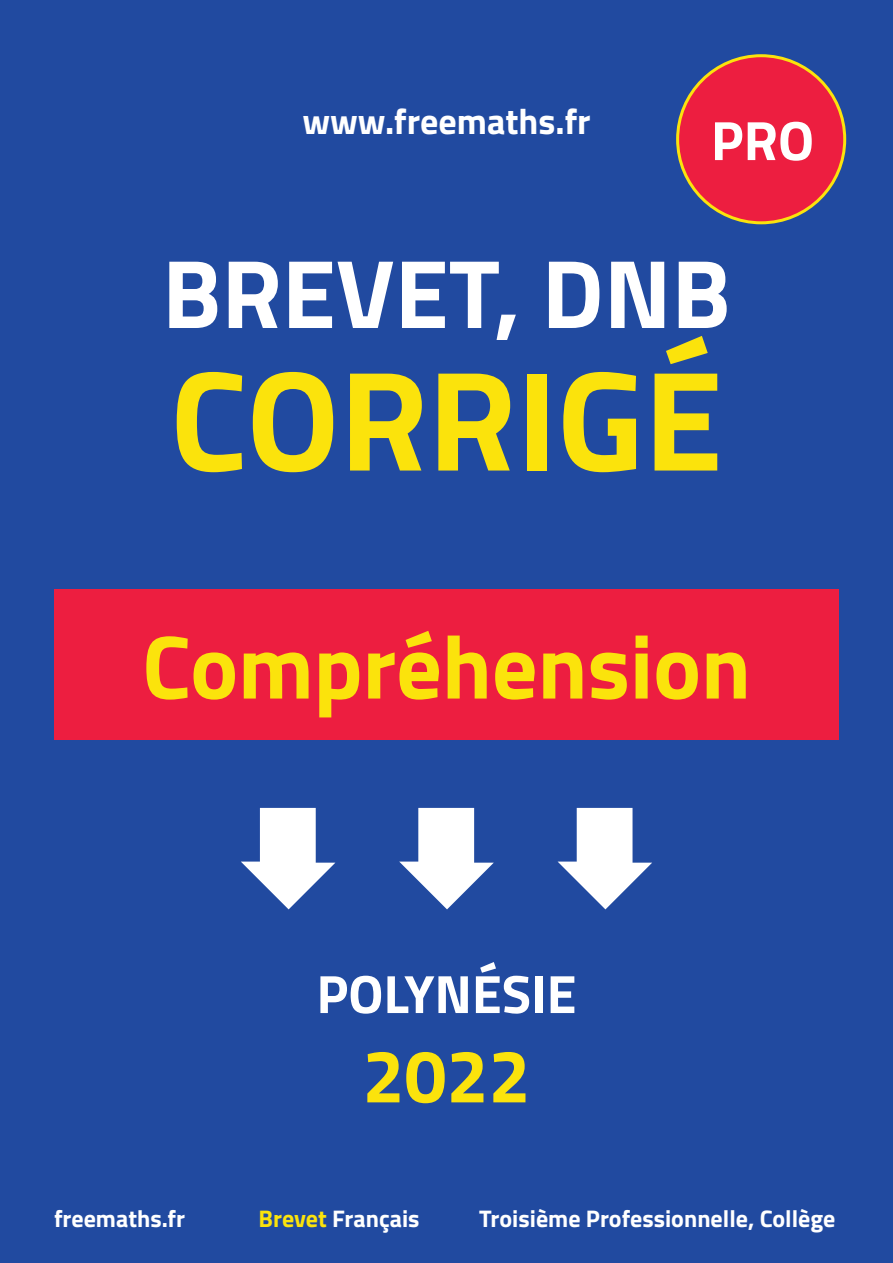
<style>
.page{position:relative;width:893px;height:1263px;background:#214aa0}
.page>*{position:absolute;margin:0;border:0;box-sizing:border-box;transform-origin:0 0}
.t1{font:700 142.5px "Titillium";color:#fbe30c}
.t2{font:700 97.5px "Titillium";color:#fff}
.t3{font:700 90px "Titillium";color:#fbe30c}
.t4{font:700 75px "Titillium";color:#fbe30c}
.t5{font:700 55.5px "Titillium";color:#fff}
.t6{font:700 54px "Titillium";color:#fff}
.t7{font:700 36px "Titillium";color:#fff}
.t8{font:700 24px "Titillium";color:#fff}
.s1{color:#fbe30c}
</style>
<div class="page">
<svg style="left:241px;top:808px;width:94px;height:101px"></svg>
<svg style="left:399px;top:808px;width:95px;height:101px"></svg>
<svg style="left:558px;top:808px;width:94px;height:101px"></svg>
<div style="left:678px;top:56px;width:167px;height:167px;background:#ed1e40;border-radius:50%"></div>
<div style="left:54px;top:589px;width:785px;height:151px;background:#ed1e40"></div>
<h3 class="t7" style="left:302px;top:94px;width:290px">www.freemaths.fr</h3>
<h3 class="t5" style="left:711px;top:98px;width:105px">PRO</h3>
<h2 class="t2" style="left:162px;top:219px;width:570px">BREVET, DNB</h2>
<h1 class="t1" style="left:170px;top:312px;width:554px">CORRIGÉ</h1>
<h3 class="t3" style="left:142px;top:598px;width:610px">Compréhension</h3>
<p class="t6" style="left:316px;top:953px;width:262px">POLYNÉSIE</p>
<h3 class="t4" style="left:362px;top:1019px;width:169px">2022</h3>
<p class="t8" style="left:54px;top:1200px;width:133px">freemaths.fr</p>
<p class="t8" style="left:259px;top:1200px;width:162px"><span class="s1">Brevet</span> Français</p>
<p class="t8" style="left:479px;top:1200px;width:358px">Troisième Professionnelle, Collège</p>
</div>
